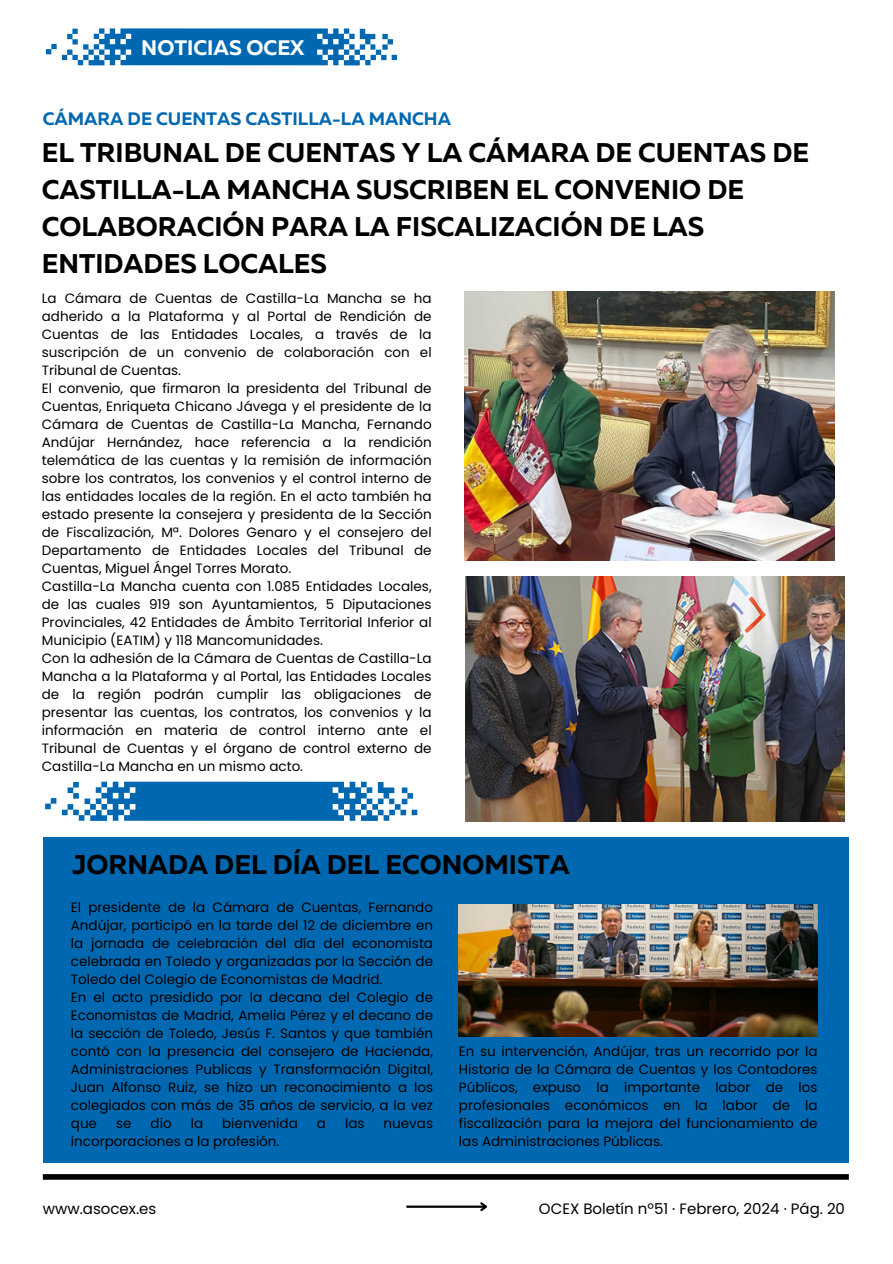
<style>
.page{position:relative;width:893px;height:1264px;background:#fff}
.page>*{position:absolute;margin:0;border:0;box-sizing:border-box;transform-origin:0 0}
.t1{font:700 27px/37.2px "Muller";color:#000}
.t2{font:700 21px "Muller";color:#fff}
.t3{font:700 18px "Muller";color:#0068b0}
.t4{font:15px "Poppins";color:#000}
.t5{font:13.5px/18px "Poppins";color:#000}
</style>
<div class="page">
<div style="left:43px;top:1174px;width:805px;height:5px;background:#000"></div>
<svg style="left:46px;top:28px;width:351px;height:37px"></svg>
<img style="left:465px;top:291px;width:369px;height:269px">
<hr style="left:406px;top:1205px;width:80px;height:2px;background:#000">
<svg style="left:478px;top:1202px;width:9px;height:10px"></svg>
<img style="left:465px;top:577px;width:379px;height:244px">
<div style="left:43px;top:837px;width:805px;height:324px;background:#0068b0"></div>
<img style="left:459px;top:904px;width:358px;height:132px">
<svg style="left:45px;top:798px;width:11px;height:11px"></svg>
<svg style="left:62px;top:781px;width:355px;height:40px"></svg>
<h2 class="t2" style="left:141px;top:39px;width:165px">NOTICIAS OCEX</h2>
<h3 class="t3" style="left:43px;top:111px;width:409px">CÁMARA DE CUENTAS CASTILLA-LA MANCHA</h3>
<h1 class="t1" style="left:42px;top:136px;width:768px">EL TRIBUNAL DE CUENTAS Y LA CÁMARA DE CUENTAS DE CASTILLA-LA MANCHA SUSCRIBEN EL CONVENIO DE COLABORACIÓN PARA LA FISCALIZACIÓN DE LAS ENTIDADES LOCALES</h1>
<p class="t5" style="left:42px;top:289px;width:391px">La Cámara de Cuentas de Castilla-La Mancha se ha adherido a la Plataforma y al Portal de Rendición de Cuentas de las Entidades Locales, a través de la suscripción de un convenio de colaboración con el Tribunal de Cuentas.<br>El convenio, que firmaron la presidenta del Tribunal de Cuentas, Enriqueta Chicano Jávega y el presidente de la Cámara de Cuentas de Castilla-La Mancha, Fernando Andújar Hernández, hace referencia a la rendición telemática de las cuentas y la remisión de información sobre los contratos, los convenios y el control interno de las entidades locales de la región. En el acto también ha estado presente la consejera y presidenta de la Sección de Fiscalización, Mª. Dolores Genaro y el consejero del Departamento de Entidades Locales del Tribunal de Cuentas, Miguel Ángel Torres Morato.<br>Castilla-La Mancha cuenta con 1.085 Entidades Locales, de las cuales 919 son Ayuntamientos, 5 Diputaciones Provinciales, 42 Entidades de Ámbito Territorial Inferior al Municipio (EATIM) y 118 Mancomunidades.<br>Con la adhesión de la Cámara de Cuentas de Castilla-La Mancha a la Plataforma y al Portal, las Entidades Locales de la región podrán cumplir las obligaciones de presentar las cuentas, los contratos, los convenios y la información en materia de control interno ante el Tribunal de Cuentas y el órgano de control externo de Castilla-La Mancha en un mismo acto.</p>
<h1 class="t1" style="left:73px;top:848px;width:498px">JORNADA DEL DÍA DEL ECONOMISTA</h1>
<p class="t5" style="left:71px;top:898px;width:363px">El presidente de la Cámara de Cuentas, Fernando Andújar, participó en la tarde del 12 de diciembre en la jornada de celebración del día del economista celebrada en Toledo y organizadas por la Sección de Toledo del Colegio de Economistas de Madrid.<br>En el acto presidido por la decana del Colegio de Economistas de Madrid, Amelia Pérez y el decano de la sección de Toledo, Jesús F. Santos y que también contó con la presencia del consejero de Hacienda, Administraciones Publicas y Transformación Digital, Juan Alfonso Ruiz, se hizo un reconocimiento a los colegiados con más de 35 años de servicio, a la vez que</p>
<p class="t5" style="left:116px;top:1114px;width:17px">se</p>
<p class="t5" style="left:150px;top:1114px;width:23px">dio</p>
<p class="t5" style="left:191px;top:1114px;width:14px">la</p>
<p class="t5" style="left:222px;top:1114px;width:77px">bienvenida</p>
<p class="t5" style="left:317px;top:1114px;width:11px">a</p>
<p class="t5" style="left:345px;top:1114px;width:21px">las</p>
<p class="t5" style="left:383px;top:1114px;width:51px">nuevas</p>
<p class="t5" style="left:71px;top:1132px;width:210px">incorporaciones a la profesión.</p>
<p class="t5" style="left:459px;top:1042px;width:360px;text-align:justify">En su intervención, Andújar, tras un recorrido por la Historia de la Cámara de Cuentas y los Contadores Públicos, expuso la importante labor de los profesionales económicos en la labor de la fiscalización para la mejora del funcionamiento de las Administraciones Públicas.</p>
<p class="t4" style="left:43px;top:1197px;width:115px">www.asocex.es</p>
<p class="t4" style="left:539px;top:1197px;width:307px">OCEX Boletín nº51 · Febrero, 2024 · Pág. 20</p>
</div>
